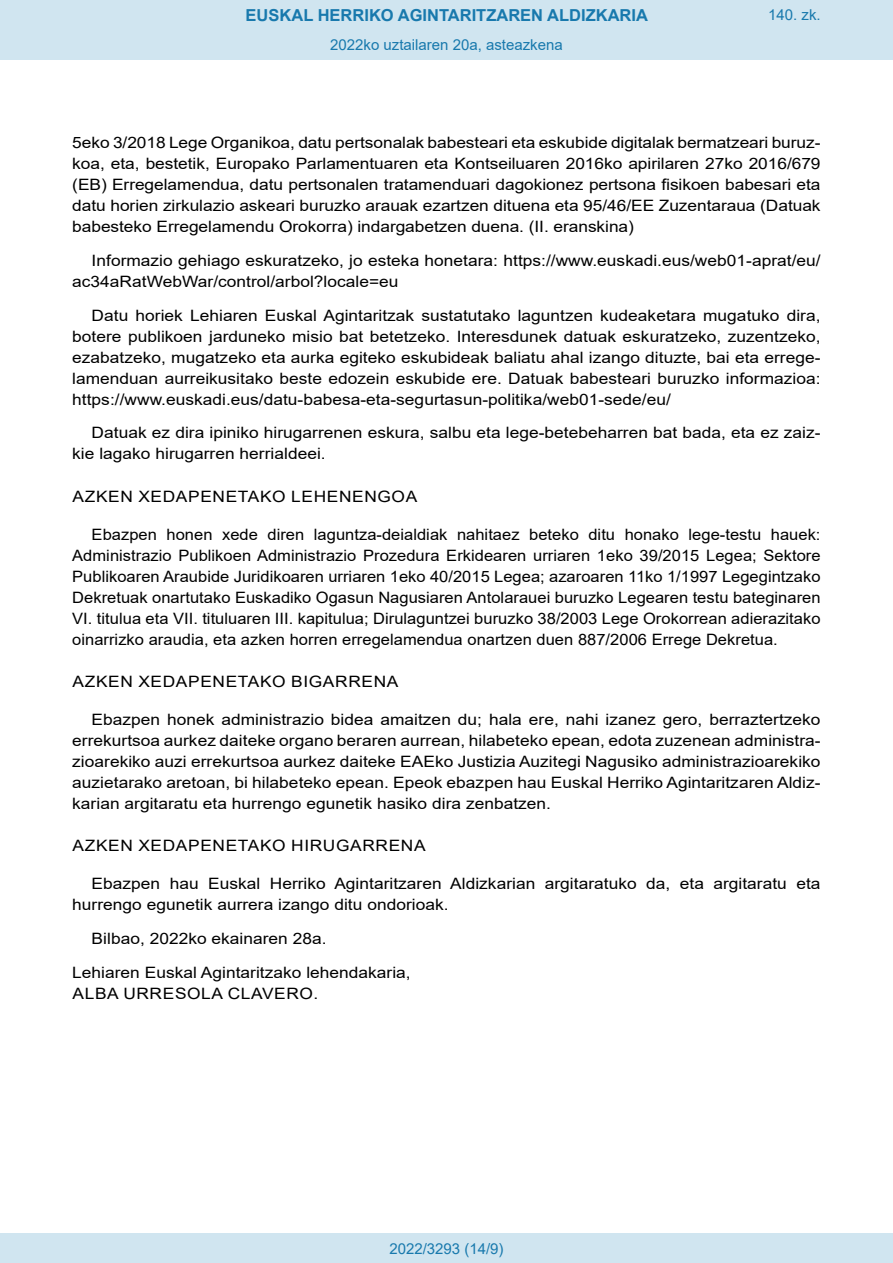
<style>
.page{position:relative;width:893px;height:1263px;background:#fff}
.page>*{position:absolute;margin:0;border:0;box-sizing:border-box;transform-origin:0 0}
.t1{font:700 16.5px "Arial";color:#1879ad}
.BOPVDetalle{font:15.6px/21px "Arial";color:#000;text-align:justify;scale:1.11 1}
.BOPVDetalle-2{font:15.6px/21px "Arial";color:#000;text-align:justify;scale:1.05 1}
.BOPVDisposicion{font:15.6px "Arial";letter-spacing:.035em;color:#000;scale:1.11 1}
.BOPVFirmaPuesto{font:15.6px "Arial";color:#000;scale:1.11 1}
.BOPVFirmaLugFec{font:15.6px "Arial";color:#000;scale:1.11 1}
.BOPVFirmaNombre{font:15.6px "Arial";letter-spacing:.035em;color:#000;scale:1.11 1}
.Paginacion_Centro{font:15px "Arial";color:#1879ad}
</style>
<div class="page">
<div style="left:0;top:0;width:893px;height:60px;background:#d0e5f0"></div>
<div style="left:0;top:1233px;width:893px;height:30px;background:#d0e5f0"></div>
<p class="t1" style="left:246px;top:3px;width:404px">EUSKAL HERRIKO AGINTARITZAREN ALDIZKARIA</p>
<p class="Paginacion_Centro" style="left:330px;top:35px;width:234px">2022ko uztailaren 20a, asteazkena</p>
<p class="Paginacion_Centro" style="left:768px;top:5px;width:54px">140. zk.</p>
<p class="BOPVDetalle" style="left:72px;top:132px;width:676px">5eko 3/2018 Lege Organikoa, datu pertsonalak babesteari eta eskubide digitalak bermatzeari buruz&shy;koa, eta, bestetik, Europako Parlamentuaren eta Kontseiluaren 2016ko apirilaren 27ko 2016/679 (EB) Erregelamendua, datu pertsonalen tratamenduari dagokionez pertsona fisikoen babesari eta datu horien zirkulazio askeari buruzko arauak ezartzen dituena eta 95/46/EE Zuzentaraua (Datuak babesteko Erregelamendu Orokorra) indargabetzen duena. (II. eranskina)</p>
<p class="BOPVDetalle" style="left:72px;top:250px;width:676px;text-indent:19px">Informazio gehiago eskuratzeko, jo esteka honetara: https://www.euskadi.eus/web01-aprat/eu/ ac34aRatWebWar/control/arbol?locale=eu</p>
<p class="BOPVDetalle" style="left:72px;top:305px;width:676px;text-indent:19px">Datu horiek Lehiaren Euskal Agintaritzak sustatutako laguntzen kudeaketara mugatuko dira, botere publikoen jarduneko misio bat betetzeko. Interesdunek datuak eskuratzeko, zuzentzeko, ezabatzeko, mugatzeko eta aurka egiteko eskubideak baliatu ahal izango dituzte, bai eta errege&shy;lamenduan aurreikusitako beste edozein eskubide ere. Datuak babesteari buruzko informazioa: https://www.euskadi.eus/datu-babesa-eta-segurtasun-politika/web01-sede/eu/</p>
<p class="BOPVDetalle" style="left:72px;top:422px;width:676px;text-indent:19px">Datuak ez dira ipiniko hirugarrenen eskura, salbu eta lege-betebeharren bat bada, eta ez zaiz&shy;kie lagako hirugarren herrialdeei.</p>
<p class="BOPVDisposicion" style="left:73px;top:485px;width:312px">AZKEN XEDAPENETAKO LEHENENGOA</p>
<p class="BOPVDetalle-2" style="left:72px;top:524px;width:714px;text-indent:19px">Ebazpen honen xede diren laguntza-deialdiak nahitaez beteko ditu honako lege-testu hauek:<br>Administrazio Publikoen Administrazio Prozedura Erkidearen urriaren 1eko 39/2015 Legea; Sektore Publikoaren Araubide Juridikoaren urriaren 1eko 40/2015 Legea; azaroaren 11ko 1/1997 Legegintzako Dekretuak onartutako Euskadiko Ogasun Nagusiaren Antolarauei buruzko Legearen testu bateginaren VI. titulua eta VII. tituluaren III. kapitulua; Dirulaguntzei buruzko 38/2003 Lege Orokorrean adierazitako oinarrizko araudia, eta azken horren erregelamendua onartzen duen 887/2006 Errege Dekretua.</p>
<p class="BOPVDisposicion" style="left:73px;top:671px;width:295px">AZKEN XEDAPENETAKO BIGARRENA</p>
<p class="BOPVDetalle" style="left:72px;top:709px;width:676px;text-indent:19px">Ebazpen honek administrazio bidea amaitzen du; hala ere, nahi izanez gero, berraztertzeko errekurtsoa aurkez daiteke organo beraren aurrean, hilabeteko epean, edota zuzenean administra&shy;zioarekiko auzi errekurtsoa aurkez daiteke EAEko Justizia Auzitegi Nagusiko administrazioarekiko auzietarako aretoan, bi hilabeteko epean. Epeok ebazpen hau Euskal Herriko Agintaritzaren Aldiz&shy;karian argitaratu eta hurrengo egunetik hasiko dira zenbatzen.</p>
<p class="BOPVDisposicion" style="left:73px;top:835px;width:320px">AZKEN XEDAPENETAKO HIRUGARRENA</p>
<p class="BOPVDetalle" style="left:72px;top:873px;width:676px;text-indent:19px">Ebazpen hau Euskal Herriko Agintaritzaren Aldizkarian argitaratuko da, eta argitaratu eta hurrengo egunetik aurrera izango ditu ondorioak.</p>
<p class="BOPVFirmaLugFec" style="left:92px;top:928px;width:213px">Bilbao, 2022ko ekainaren 28a.</p>
<p class="BOPVFirmaPuesto" style="left:72px;top:961px;width:306px">Lehiaren Euskal Agintaritzako lehendakaria,</p>
<p class="BOPVFirmaNombre" style="left:73px;top:982px;width:223px">ALBA URRESOLA CLAVERO.</p>
<p class="Paginacion_Centro" style="left:389px;top:1238px;width:116px">2022/3293 (14/9)</p>
</div>
